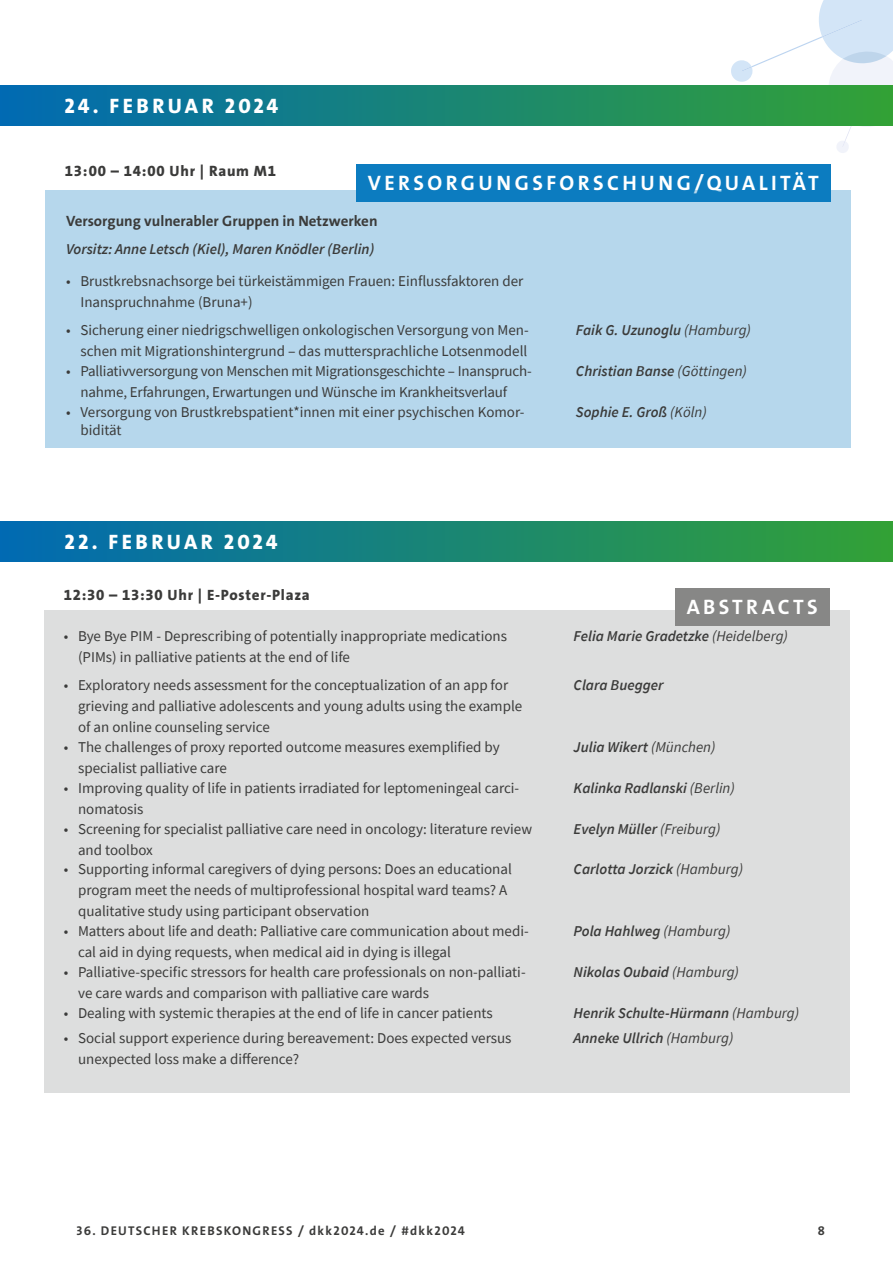
<style>
.page{position:relative;width:893px;height:1263px;background:#fff}
.page>*{position:absolute;margin:0;border:0;box-sizing:border-box;transform-origin:0 0}
.t1{font:21px "The Sans LP7 Bld";letter-spacing:.165em;color:#fff}
.t2{font:21px "The Sans LP8 Ex Bld";letter-spacing:.165em;color:#fff}
.t3{font:15px/21px "Source Sans Pro";color:#3b3b3a}
.t4{font:italic 600 15px "Source Sans Pro";color:#3b3b3a}
.t5{font:15px "The Sans LP8 Ex Bld";letter-spacing:.05em;color:#3b3b3a}
.t6{font:15px "The Sans LP7 Bld";color:#3b3b3a}
.t7{font:12.75px "The Sans LP7 Bld";letter-spacing:.1em;color:#3b3b3a}
.s1{font-weight:400}
</style>
<div class="page">
<svg style="left:731px;top:0;width:162px;height:153px"></svg>
<div style="left:0;top:85px;width:893px;height:41px;background:linear-gradient(to right,#016ab3,#33a135)"></div>
<div style="left:356px;top:165px;width:474px;height:37px;background:#0c7cc0"></div>
<div style="left:45px;top:190px;width:805px;height:257px;background:#b6d7ec"></div>
<div style="left:0;top:521px;width:893px;height:41px;background:linear-gradient(to right,#016ab3,#33a135)"></div>
<div style="left:44px;top:611px;width:805px;height:482px;background:#dddede"></div>
<div style="left:675px;top:589px;width:154px;height:37px;background:#878786"></div>
<h1 class="t2" style="left:65px;top:93px;width:215px">24. FEBRUAR 2024</h1>
<p class="t5" style="left:65px;top:161px;width:213px">13:00 – 14:00 Uhr | Raum M1</p>
<h1 class="t1" style="left:368px;top:170px;width:452px">VERSORGUNGSFORSCHUNG/QUALITÄT</h1>
<p class="t6" style="left:66px;top:211px;width:313px">Versorgung vulnerabler Gruppen in Netzwerken</p>
<p class="t4" style="left:66px;top:239px;width:310px">Vorsitz: Anne Letsch (Kiel), Maren Knödler (Berlin)</p>
<p class="t3" style="left:80px;top:270px;width:444px;text-indent:-14px">• Brustkrebsnachsorge bei türkeistämmigen Frauen: Einflussfaktoren der<br>Inanspruchnahme (Bruna+)</p>
<p class="t3" style="left:66px;top:319px;width:464px;text-align:right">• Sicherung einer niedrigschwelligen onkologischen Versorgung von Men&shy;schen mit Migrationshintergrund ‒ das muttersprachliche Lotsenmodell</p>
<p class="t4" style="left:576px;top:320px;width:177px">Faik G. Uzunoglu <span class="s1">(Hamburg)</span></p>
<p class="t3" style="left:80px;top:360px;width:453px;text-indent:-14px">• Palliativversorgung von Menschen mit Migrationsgeschichte – Inanspruch&shy;nahme, Erfahrungen, Erwartungen und Wünsche im Krankheitsverlauf</p>
<p class="t4" style="left:576px;top:361px;width:173px">Christian Banse <span class="s1">(Göttingen)</span></p>
<p class="t3" style="left:80px;top:402px;width:446px;line-height:18px;text-indent:-14px">• Versorgung von Brustkrebspatient*innen mit einer psychischen Komor&shy;bidität</p>
<p class="t4" style="left:576px;top:402px;width:132px">Sophie E. Groß <span class="s1">(Köln)</span></p>
<h1 class="t2" style="left:65px;top:529px;width:214px">22. FEBRUAR 2024</h1>
<p class="t5" style="left:64px;top:585px;width:248px">12:30 – 13:30 Uhr | E-Poster-Plaza</p>
<h1 class="t1" style="left:687px;top:594px;width:132px">ABSTRACTS</h1>
<p class="t3" style="left:78px;top:625px;width:430px;text-indent:-14px">• Bye Bye PIM - Deprescribing of potentially inappropriate medications (PIMs) in palliative patients at the end of life</p>
<p class="t4" style="left:574px;top:626px;width:216px">Felia Marie Gradetzke <span class="s1">(Heidelberg)</span></p>
<p class="t3" style="left:78px;top:675px;width:446px;text-indent:-14px">• Exploratory needs assessment for the conceptualization of an app for grieving and palliative adolescents and young adults using the example of an online counseling service</p>
<p class="t4" style="left:574px;top:675px;width:92px">Clara Buegger</p>
<p class="t3" style="left:78px;top:736px;width:423px;text-indent:-14px">• The challenges of proxy reported outcome measures exemplified by specialist palliative care</p>
<p class="t4" style="left:574px;top:737px;width:143px">Julia Wikert <span class="s1">(München)</span></p>
<p class="t3" style="left:78px;top:777px;width:443px;text-indent:-14px">• Improving quality of life in patients irradiated for leptomeningeal carci&shy;nomatosis</p>
<p class="t4" style="left:574px;top:778px;width:163px">Kalinka Radlanski <span class="s1">(Berlin)</span></p>
<p class="t3" style="left:78px;top:818px;width:456px;text-indent:-14px">• Screening for specialist palliative care need in oncology: literature review and toolbox</p>
<p class="t4" style="left:574px;top:819px;width:148px">Evelyn Müller <span class="s1">(Freiburg)</span></p>
<p class="t3" style="left:78px;top:859px;width:435px;text-indent:-14px">• Supporting informal caregivers of dying persons: Does an educational program meet the needs of multiprofessional hospital ward teams? A qualitative study using participant observation</p>
<p class="t4" style="left:574px;top:859px;width:171px">Carlotta Jorzick <span class="s1">(Hamburg)</span></p>
<p class="t3" style="left:78px;top:920px;width:452px;text-indent:-14px">• Matters about life and death: Palliative care communication about medi&shy;cal aid in dying requests, when medical aid in dying is illegal</p>
<p class="t4" style="left:574px;top:921px;width:158px">Pola Hahlweg <span class="s1">(Hamburg)</span></p>
<p class="t3" style="left:78px;top:961px;width:449px;text-indent:-14px">• Palliative-specific stressors for health care professionals on non-palliati&shy;ve care wards and comparison with palliative care wards</p>
<p class="t4" style="left:574px;top:962px;width:167px">Nikolas Oubaid <span class="s1">(Hamburg)</span></p>
<p class="t3" style="left:64px;top:1002px;width:430px">• Dealing with systemic therapies at the end of life in cancer patients</p>
<p class="t4" style="left:574px;top:1003px;width:227px">Henrik Schulte-Hürmann <span class="s1">(Hamburg)</span></p>
<p class="t3" style="left:78px;top:1027px;width:435px;text-indent:-14px">• Social support experience during bereavement: Does expected versus unexpected loss make a difference?</p>
<p class="t4" style="left:574px;top:1028px;width:161px">Anneke Ullrich <span class="s1">(Hamburg)</span></p>
<p class="t7" style="left:77px;top:1223px;width:390px">36. DEUTSCHER KREBSKONGRESS / dkk2024.de / #dkk2024</p>
<p class="t7" style="left:818px;top:1223px;width:9px">8</p>
</div>
